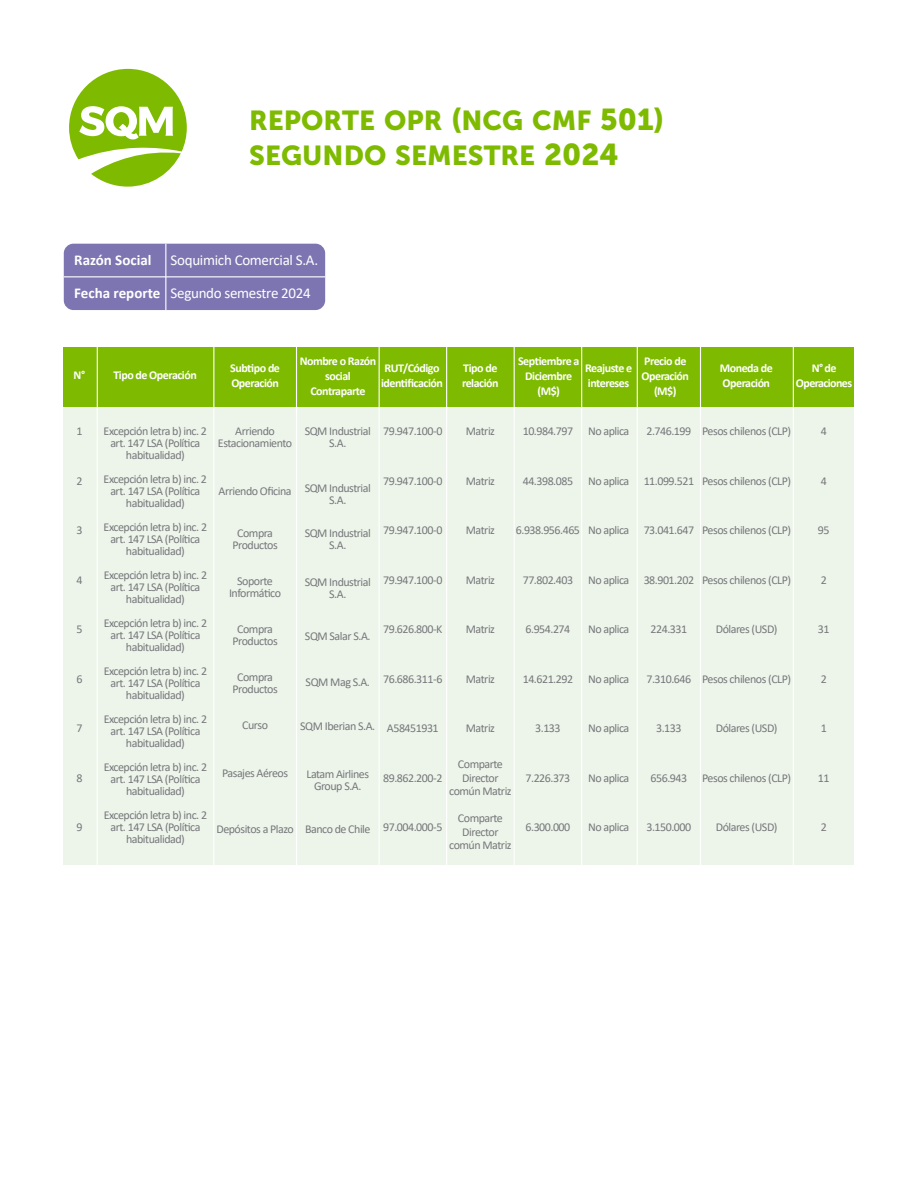
<style>
.page{position:relative;width:918px;height:1188px;background:#fff}
.page>*{position:absolute;margin:0;border:0;box-sizing:border-box;transform-origin:0 0}
.t1{font:27.3px/34.5px "Museo Sans 900";color:#7ebb00}
.t2{font:15px "Calibri";letter-spacing:-.02em;color:#fff}
.t3{font:700 15px "Calibri";color:#fff}
.t4{font:12px/12px "Calibri";letter-spacing:-.04em;color:#76777a;text-align:center}
.t5{font:700 12px/15px "Calibri";letter-spacing:-.04em;color:#fff}
.s1{font-size:30px}
</style>
<div class="page">
<svg style="left:69px;top:69px;width:118px;height:118px"></svg>
<div style="left:64px;top:244px;width:261px;height:66px;background:#7d75b2;border-radius:10px"></div>
<hr style="left:64px;top:276px;width:261px;height:1px;background:#fff">
<hr style="left:165px;top:244px;width:1px;height:66px;background:#fff">
<div style="left:64px;top:347px;width:790px;height:60px;background:#7ebb00"></div>
<div style="left:64px;top:407px;width:790px;height:458px;background:#edf5eb"></div>
<hr style="left:97px;top:347px;width:1px;height:538px;background:#fff">
<hr style="left:213px;top:347px;width:1px;height:538px;background:#fff">
<hr style="left:296px;top:347px;width:1px;height:538px;background:#fff">
<hr style="left:379px;top:347px;width:1px;height:538px;background:#fff">
<hr style="left:446px;top:347px;width:1px;height:538px;background:#fff">
<hr style="left:514px;top:347px;width:1px;height:538px;background:#fff">
<hr style="left:581px;top:347px;width:1px;height:538px;background:#fff">
<hr style="left:637px;top:347px;width:1px;height:538px;background:#fff">
<hr style="left:700px;top:343px;width:1px;height:538px;background:#fff">
<hr style="left:793px;top:347px;width:1px;height:538px;background:#fff">
<h1 class="t1" style="left:249px;top:103px;width:416px">REPORTE OPR <span class="s1">(</span>NCG CMF <span class="s1">501)<br></span>SEGUNDO SEMESTRE <span class="s1">2024</span></h1>
<p class="t3" style="left:74px;top:249px;width:79px">Razón Social</p>
<p class="t3" style="left:74px;top:282px;width:88px">Fecha reporte</p>
<p class="t2" style="left:171px;top:249px;width:149px">Soquimich Comercial S.A.</p>
<p class="t2" style="left:171px;top:282px;width:142px">Segundo semestre 2024</p>
<p class="t5" style="left:74px;top:367px;width:13px">N°</p>
<p class="t5" style="left:300px;top:353px;width:78px;text-align:center">Nombre o Razón social<br>Contraparte</p>
<p class="t5" style="left:518px;top:353px;width:63px;text-align:center">Septiembre a<br>Diciembre (M$)</p>
<p class="t5" style="left:585px;top:361px;width:49px">Reajuste e intereses</p>
<p class="t5" style="left:113px;top:367px;width:85px">Tipo de Operación</p>
<p class="t5" style="left:230px;top:361px;width:51px">Subtipo de<br>Operación</p>
<p class="t5" style="left:462px;top:361px;width:38px">Tipo de relación</p>
<p class="t5" style="left:642px;top:353px;width:49px;text-align:center">Precio de<br>Operación (M$)</p>
<p class="t5" style="left:720px;top:361px;width:55px">Moneda de<br>Operación</p>
<p class="t5" style="left:796px;top:361px;width:58px;text-align:center">N° de<br>Operaciones</p>
<p class="t5" style="left:381px;top:361px;width:63px">RUT/Código identificación</p>
<p class="t4" style="left:76px;top:425px;width:8px">1</p>
<p class="t4" style="left:76px;top:475px;width:8px">2</p>
<p class="t4" style="left:76px;top:524px;width:8px">3</p>
<p class="t4" style="left:76px;top:574px;width:8px">4</p>
<p class="t4" style="left:76px;top:623px;width:8px">5</p>
<p class="t4" style="left:76px;top:673px;width:8px">6</p>
<p class="t4" style="left:76px;top:722px;width:8px">7</p>
<p class="t4" style="left:76px;top:772px;width:8px">8</p>
<p class="t4" style="left:76px;top:821px;width:8px">9</p>
<p class="t4" style="left:104px;top:425px;width:105px">Excepción letra b) inc. 2 art. 147 LSA (Política habitualidad)</p>
<p class="t4" style="left:104px;top:473px;width:105px">Excepción letra b) inc. 2 art. 147 LSA (Política habitualidad)</p>
<p class="t4" style="left:104px;top:521px;width:105px">Excepción letra b) inc. 2 art. 147 LSA (Política habitualidad)</p>
<p class="t4" style="left:104px;top:569px;width:105px">Excepción letra b) inc. 2 art. 147 LSA (Política habitualidad)</p>
<p class="t4" style="left:104px;top:617px;width:105px">Excepción letra b) inc. 2 art. 147 LSA (Política habitualidad)</p>
<p class="t4" style="left:104px;top:665px;width:105px">Excepción letra b) inc. 2 art. 147 LSA (Política habitualidad)</p>
<p class="t4" style="left:104px;top:713px;width:105px">Excepción letra b) inc. 2 art. 147 LSA (Política habitualidad)</p>
<p class="t4" style="left:104px;top:761px;width:105px">Excepción letra b) inc. 2 art. 147 LSA (Política habitualidad)</p>
<p class="t4" style="left:104px;top:809px;width:105px">Excepción letra b) inc. 2 art. 147 LSA (Política habitualidad)</p>
<p class="t4" style="left:305px;top:425px;width:68px">SQM Industrial<br>S.A.</p>
<p class="t4" style="left:305px;top:482px;width:68px">SQM Industrial<br>S.A.</p>
<p class="t4" style="left:305px;top:527px;width:68px">SQM Industrial<br>S.A.</p>
<p class="t4" style="left:305px;top:575px;width:68px">SQM Industrial<br>S.A.</p>
<p class="t4" style="left:305px;top:629px;width:67px">SQM Salar S.A.</p>
<p class="t4" style="left:306px;top:676px;width:66px">SQM Mag S.A.</p>
<p class="t4" style="left:300px;top:719px;width:76px">SQM Iberian S.A.</p>
<p class="t4" style="left:306px;top:768px;width:64px">Latam Airlines<br>Group S.A.</p>
<p class="t4" style="left:305px;top:823px;width:67px">Banco de Chile</p>
<p class="t4" style="left:218px;top:425px;width:76px">Arriendo<br>Estacionamiento</p>
<p class="t4" style="left:219px;top:485px;width:75px">Arriendo Oficina</p>
<p class="t4" style="left:232px;top:527px;width:47px">Compra<br>Productos</p>
<p class="t4" style="left:229px;top:575px;width:54px">Soporte<br>Informático</p>
<p class="t4" style="left:232px;top:623px;width:47px">Compra<br>Productos</p>
<p class="t4" style="left:232px;top:671px;width:47px">Compra<br>Productos</p>
<p class="t4" style="left:242px;top:719px;width:27px">Curso</p>
<p class="t4" style="left:222px;top:767px;width:68px">Pasajes Aéreos</p>
<p class="t4" style="left:216px;top:823px;width:79px">Depósitos a Plazo</p>
<p class="t4" style="left:383px;top:425px;width:61px">79.947.100-0</p>
<p class="t4" style="left:466px;top:425px;width:31px">Matriz</p>
<p class="t4" style="left:523px;top:425px;width:52px">10.984.797</p>
<p class="t4" style="left:383px;top:475px;width:61px">79.947.100-0</p>
<p class="t4" style="left:466px;top:475px;width:31px">Matriz</p>
<p class="t4" style="left:523px;top:475px;width:52px">44.398.085</p>
<p class="t4" style="left:383px;top:524px;width:61px">79.947.100-0</p>
<p class="t4" style="left:466px;top:524px;width:31px">Matriz</p>
<p class="t4" style="left:516px;top:524px;width:66px">6.938.956.465</p>
<p class="t4" style="left:383px;top:574px;width:61px">79.947.100-0</p>
<p class="t4" style="left:466px;top:574px;width:31px">Matriz</p>
<p class="t4" style="left:523px;top:574px;width:52px">77.802.403</p>
<p class="t4" style="left:383px;top:623px;width:61px">79.626.800-K</p>
<p class="t4" style="left:466px;top:623px;width:31px">Matriz</p>
<p class="t4" style="left:526px;top:623px;width:46px">6.954.274</p>
<p class="t4" style="left:383px;top:673px;width:61px">76.686.311-6</p>
<p class="t4" style="left:466px;top:673px;width:31px">Matriz</p>
<p class="t4" style="left:523px;top:673px;width:52px">14.621.292</p>
<p class="t4" style="left:466px;top:722px;width:31px">Matriz</p>
<p class="t4" style="left:449px;top:757px;width:64px;line-height:13.5px">Comparte<br>Director común Matriz</p>
<p class="t4" style="left:449px;top:811px;width:64px;line-height:13.5px">Comparte<br>Director común Matriz</p>
<p class="t4" style="left:387px;top:722px;width:53px">A58451931</p>
<p class="t4" style="left:383px;top:772px;width:61px">89.862.200-2</p>
<p class="t4" style="left:383px;top:821px;width:61px">97.004.000-5</p>
<p class="t4" style="left:535px;top:722px;width:27px">3.133</p>
<p class="t4" style="left:526px;top:772px;width:46px">7.226.373</p>
<p class="t4" style="left:526px;top:821px;width:46px">6.300.000</p>
<p class="t4" style="left:588px;top:425px;width:43px">No aplica</p>
<p class="t4" style="left:588px;top:475px;width:43px">No aplica</p>
<p class="t4" style="left:588px;top:524px;width:43px">No aplica</p>
<p class="t4" style="left:588px;top:574px;width:43px">No aplica</p>
<p class="t4" style="left:588px;top:623px;width:43px">No aplica</p>
<p class="t4" style="left:588px;top:673px;width:43px">No aplica</p>
<p class="t4" style="left:588px;top:722px;width:43px">No aplica</p>
<p class="t4" style="left:588px;top:772px;width:43px">No aplica</p>
<p class="t4" style="left:588px;top:821px;width:43px">No aplica</p>
<p class="t4" style="left:646px;top:425px;width:46px">2.746.199</p>
<p class="t4" style="left:644px;top:475px;width:52px">11.099.521</p>
<p class="t4" style="left:644px;top:524px;width:52px">73.041.647</p>
<p class="t4" style="left:644px;top:574px;width:52px">38.901.202</p>
<p class="t4" style="left:651px;top:623px;width:38px">224.331</p>
<p class="t4" style="left:646px;top:673px;width:46px">7.310.646</p>
<p class="t4" style="left:656px;top:722px;width:27px">3.133</p>
<p class="t4" style="left:651px;top:772px;width:38px">656.943</p>
<p class="t4" style="left:646px;top:821px;width:46px">3.150.000</p>
<p class="t4" style="left:702px;top:425px;width:91px">Pesos chilenos (CLP)</p>
<p class="t4" style="left:702px;top:475px;width:91px">Pesos chilenos (CLP)</p>
<p class="t4" style="left:702px;top:524px;width:91px">Pesos chilenos (CLP)</p>
<p class="t4" style="left:702px;top:574px;width:91px">Pesos chilenos (CLP)</p>
<p class="t4" style="left:716px;top:623px;width:63px">Dólares (USD)</p>
<p class="t4" style="left:702px;top:673px;width:91px">Pesos chilenos (CLP)</p>
<p class="t4" style="left:716px;top:722px;width:63px">Dólares (USD)</p>
<p class="t4" style="left:702px;top:772px;width:91px">Pesos chilenos (CLP)</p>
<p class="t4" style="left:716px;top:821px;width:63px">Dólares (USD)</p>
<p class="t4" style="left:821px;top:425px;width:8px">4</p>
<p class="t4" style="left:821px;top:475px;width:8px">4</p>
<p class="t4" style="left:818px;top:524px;width:13px">95</p>
<p class="t4" style="left:821px;top:574px;width:8px">2</p>
<p class="t4" style="left:818px;top:623px;width:13px">31</p>
<p class="t4" style="left:821px;top:673px;width:8px">2</p>
<p class="t4" style="left:821px;top:722px;width:8px">1</p>
<p class="t4" style="left:818px;top:772px;width:13px">11</p>
<p class="t4" style="left:821px;top:821px;width:8px">2</p>
</div>
